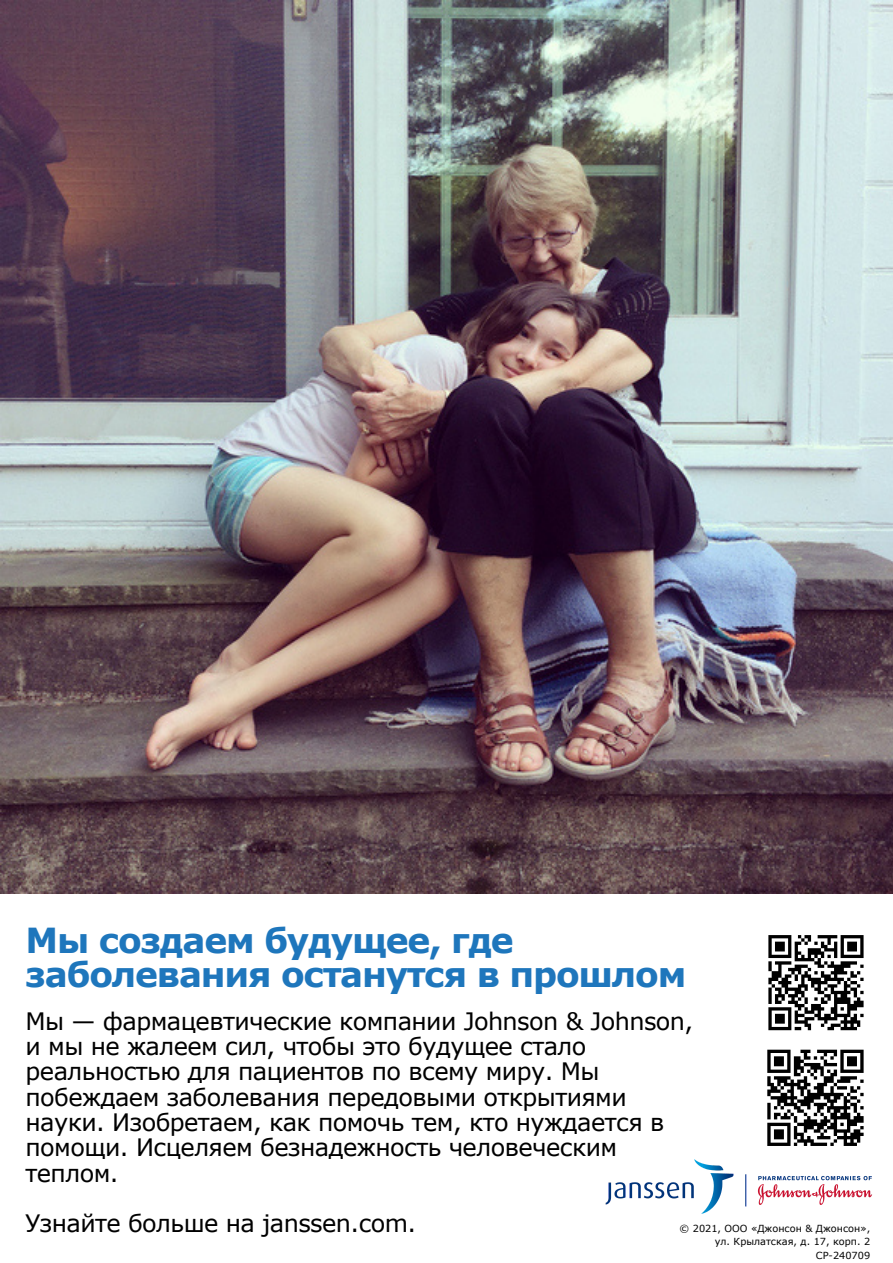
<style>
.page{position:relative;width:893px;height:1263px;background:#fff}
.page>*{position:absolute;margin:0;border:0;box-sizing:border-box;transform-origin:0 0}
.t1{font:700 34.5px/33.8px "Verdana";letter-spacing:-.035em;color:#1e76bc}
.t2{font:24px/25.3px "Verdana";letter-spacing:-.025em;color:#000}
.t3{font:9.75px "Verdana";color:#000}
</style>
<div class="page">
<img style="left:0;top:0;width:893px;height:893px">
<img style="left:605px;top:1159px;width:267px;height:55px">
<svg style="left:768px;top:935px;width:95px;height:95px"></svg>
<svg style="left:767px;top:1050px;width:96px;height:96px"></svg>
<p class="t1" style="left:26px;top:922px;width:662px">Мы создаем будущее, где заболевания останутся в прошлом</p>
<p class="t2" style="left:26px;top:1007px;width:669px">Мы — фармацевтические компании Johnson &amp; Johnson, и мы не жалеем сил, чтобы это будущее стало реальностью для пациентов по всему миру. Мы побеждаем заболевания передовыми открытиями науки. Изобретаем, как помочь тем, кто нуждается в помощи. Исцеляем безнадежность человеческим теплом.</p>
<p class="t2" style="left:26px;top:1210px;width:392px">Узнайте больше на janssen.com.</p>
<p class="t3" style="left:679px;top:1222px;width:192px">© 2021, ООО «Джонсон &amp; Джонсон»,</p>
<p class="t3" style="left:715px;top:1235px;width:157px">ул. Крылатская, д. 17, корп. 2</p>
<p class="t3" style="left:816px;top:1249px;width:56px">CP-240709</p>
</div>
